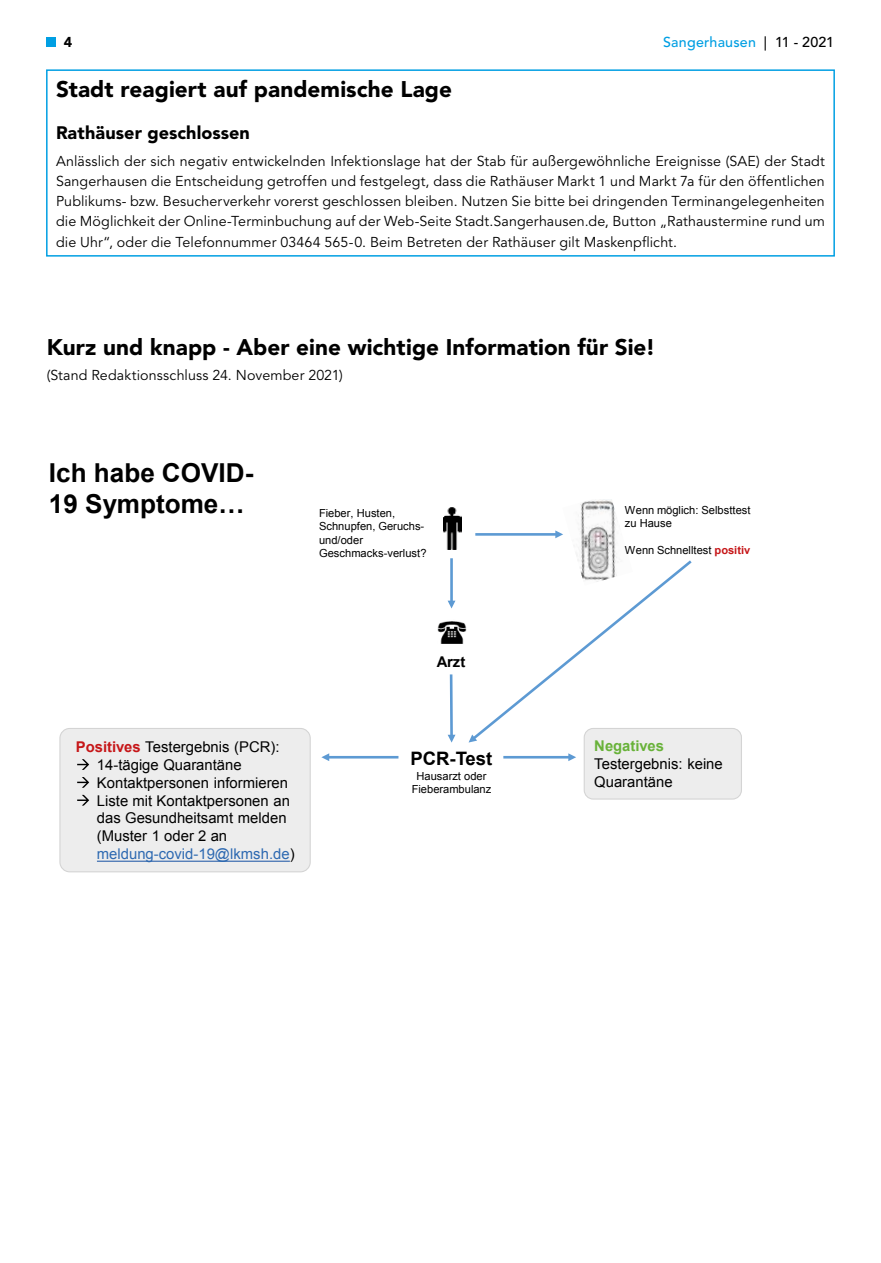
<style>
.page{position:relative;width:881px;height:1263px;background:#fff}
.page>*{position:absolute;margin:0;border:0;box-sizing:border-box;transform-origin:0 0}
.t1{font:700 26.1px/31.3px "Arial";color:#000}
.t2{font:900 22.5px "Avenir LT";letter-spacing:.005em;color:#000}
.t3{font:700 18.6px "Arial";color:#000}
.t4{font:900 18px "Avenir LT";letter-spacing:.005em;color:#000}
.t5{font:14.85px/17.9px "Arial";color:#000}
.t6{font:700 14.85px "Arial";color:#68b239}
.t7{font:700 14.85px "Arial";color:#000}
.t8{font:14.25px/20.2px "Avenir LT";letter-spacing:.005em;color:#000;text-align:justify}
.t9{font:500 14.25px "Avenir LT";letter-spacing:.01em;color:#009fe3}
.t10{font:900 14.25px "Avenir LT";color:#000}
.t11{font:11.1px/13.4px "Arial";color:#000}
.s1{color:#000}
.s2{font-weight:700;color:#c61618}
.s3{color:#2d69b1}
</style>
<div class="page">
<div style="left:47px;top:37px;width:9px;height:9px;background:#009fe3"></div>
<div style="left:46px;top:69px;width:788px;height:188px;border:2px solid #009fe3"></div>
<img style="left:443px;top:507px;width:18px;height:42px">
<img style="left:576px;top:499px;width:41px;height:59px">
<hr style="left:475px;top:533px;width:81px;height:3px;background:#5d9ad3">
<svg style="left:555px;top:530px;width:8px;height:8px"></svg>
<img style="left:437px;top:621px;width:30px;height:23px">
<hr style="left:450px;top:558px;width:2px;height:44px;background:#5d9ad3">
<svg style="left:448px;top:601px;width:7px;height:7px"></svg>
<hr style="left:449px;top:674px;width:3px;height:62px;background:#5d9ad3">
<svg style="left:448px;top:735px;width:7px;height:7px"></svg>
<div style="left:584px;top:728px;width:157px;height:71px;background:#ededed;border-radius:9px"></div>
<div style="left:583px;top:728px;width:158px;height:71px;border:1px solid #d4d4d4;border-radius:9px"></div>
<hr style="left:503px;top:756px;width:66px;height:2px;background:#5d9ad3">
<svg style="left:568px;top:753px;width:8px;height:8px"></svg>
<div style="left:59px;top:728px;width:251px;height:144px;background:#ededed;border:1px solid #d4d4d4;border-radius:10px"></div>
<svg style="left:77px;top:759px;width:12px;height:11px"></svg>
<svg style="left:77px;top:777px;width:12px;height:11px"></svg>
<svg style="left:77px;top:795px;width:12px;height:10px"></svg>
<svg style="left:97px;top:861px;width:193px;height:1px"></svg>
<hr style="left:328px;top:756px;width:70px;height:2px;background:#5d9ad3">
<svg style="left:321px;top:753px;width:8px;height:8px"></svg>
<svg style="left:469px;top:558px;width:225px;height:184px"></svg>
<p class="t10" style="left:64px;top:34px;width:10px">4</p>
<p class="t9" style="left:663px;top:34px;width:172px">Sangerhausen <span class="s1">| 11 - 2021</span></p>
<h2 class="t2" style="left:56px;top:76px;width:397px">Stadt reagiert auf pandemische Lage</h2>
<p class="t4" style="left:56px;top:122px;width:195px">Rathäuser geschlossen</p>
<p class="t8" style="left:56px;top:151px;width:770px">Anlässlich der sich negativ entwickelnden Infektionslage hat der Stab für außergewöhnliche Ereignisse (SAE) der Stadt Sangerhausen die Entscheidung getroffen und festgelegt, dass die Rathäuser Markt 1 und Markt 7a für den öffentlichen Publikums- bzw. Besucherverkehr vorerst geschlossen bleiben. Nutzen Sie bitte bei dringenden Terminangelegenheiten die Möglichkeit der Online-Terminbuchung auf der Web-Seite Stadt.Sangerhausen.de, Button „Rathaustermine rund um die Uhr“, oder die Telefonnummer 03464 565-0. Beim Betreten der Rathäuser gilt Maskenpflicht.</p>
<h2 class="t2" style="left:47px;top:333px;width:610px">Kurz und knapp - Aber eine wichtige Information für Sie!</h2>
<p class="t8" style="left:47px;top:366px;width:297px">(Stand Redaktionsschluss 24. November 2021)</p>
<h1 class="t1" style="left:49px;top:458px;width:206px">Ich habe COVID-<br>19 Symptome…</h1>
<p class="t11" style="left:319px;top:506px;width:109px">Fieber, Husten,<br>Schnupfen, Geruchs&shy;und/oder<br>Geschmacks-verlust?</p>
<p class="t11" style="left:624px;top:503px;width:127px">Wenn möglich: Selbsttest zu Hause</p>
<p class="t11" style="left:624px;top:544px;width:127px">Wenn Schnelltest <span class="s2">positiv</span></p>
<p class="t5" style="left:97px;top:738px;width:199px;text-indent:-21px"><span class="s2">Positives</span> Testergebnis (PCR):<br>14-tägige Quarantäne<br>Kontaktpersonen informieren<br>Liste mit Kontaktpersonen an das Gesundheitsamt melden (Muster 1 oder 2 an <span class="s3">meldung-covid-19@lkmsh.de</span>)</p>
<p class="t7" style="left:436px;top:652px;width:30px">Arzt</p>
<h3 class="t3" style="left:410px;top:746px;width:83px">PCR-Test</h3>
<p class="t11" style="left:411px;top:769px;width:81px;text-align:center">Hausarzt oder<br>Fieberambulanz</p>
<p class="t6" style="left:594px;top:736px;width:71px">Negatives</p>
<p class="t5" style="left:594px;top:755px;width:130px">Testergebnis: keine<br>Quarantäne</p>
</div>
